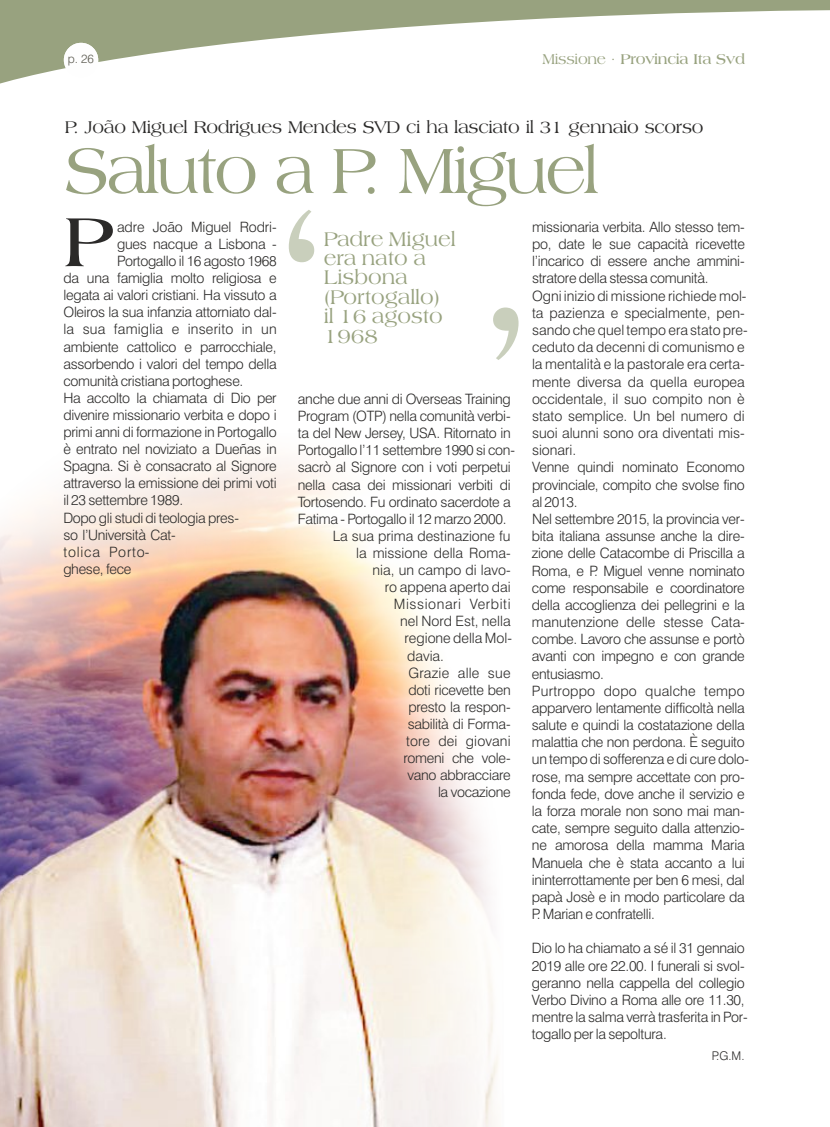
<style>
.page{position:relative;width:830px;height:1127px;background:#fff}
.page>*{position:absolute;margin:0;border:0;box-sizing:border-box;transform-origin:0 0}
.t1{font:700 73.5px "Americana BT";color:#2b2a29}
.t2{font:67.5px "Americana BT";letter-spacing:-.045em;color:#98a27f}
.t3{font:21px/19.4px "Americana BT";color:#98a27f}
.t4{font:18px "Americana BT";letter-spacing:-.015em;color:#2b2a29}
.t5{font:700 15px "Americana BT";letter-spacing:-.015em;color:#98a27f}
.t6{font:300 14.25px/17.2px "Swiss 721 BT";letter-spacing:-.02em;color:#2b2a29}
.t7{font:300 14.25px "Swiss 721 BT";color:#2b2a29}
.t8{font:300 14.25px "Swiss 721 BT";letter-spacing:.015em;color:#2b2a29}
.t9{font:300 14.25px "Swiss 721 BT";letter-spacing:.04em;color:#2b2a29}
.t10{font:300 14.25px "Swiss 721 BT";letter-spacing:.01em;color:#2b2a29}
.t11{font:300 14.25px "Swiss 721 BT";letter-spacing:.055em;color:#2b2a29}
.t12{font:300 12px "Swiss 721 BT";color:#2b2a29}
.t13{font:300 12px "Swiss 721 BT";color:#5b5a50}
.s1{font-weight:400}
</style>
<div class="page">
<img style="left:0;top:457px;width:498px;height:670px">
<svg style="left:0;top:0;width:829px;height:84px"></svg>
<svg style="left:288px;top:210px;width:26px;height:52px"></svg>
<svg style="left:493px;top:307px;width:25px;height:53px"></svg>
<div style="left:64px;top:43px;width:34px;height:34px;background:#fefefe;border-radius:50%"></div>
<p class="t13" style="left:68px;top:54px;width:28px">p. 26</p>
<p class="t5" style="left:542px;top:52px;width:204px"><span class="s1">Missione ·</span> Provincia Ita Svd</p>
<p class="t4" style="left:65px;top:119px;width:639px">P. João Miguel Rodrigues Mendes SVD ci ha lasciato il 31 gennaio scorso</p>
<h2 class="t2" style="left:65px;top:142px;width:535px">Saluto a P. Miguel</h2>
<h1 class="t1" style="left:63px;top:210px;width:51px">P</h1>
<p class="t6" style="left:117px;top:220px;width:161px">adre João Miguel Rodri-</p>
<p class="t6" style="left:117px;top:237px;width:161px">gues nacque a Lisbona -</p>
<p class="t6" style="left:117px;top:254px;width:161px">Portogallo il 16 agosto 1968</p>
<p class="t6" style="left:63px;top:271px;width:215px">da una famiglia molto religiosa e</p>
<p class="t6" style="left:63px;top:288px;width:215px">legata ai valori cristiani. Ha vissuto a</p>
<p class="t6" style="left:63px;top:305px;width:215px">Oleiros la sua infanzia attorniato dal-</p>
<p class="t8" style="left:63px;top:324px;width:214px">la sua famiglia e inserito in un</p>
<p class="t6" style="left:63px;top:339px;width:214px">ambiente cattolico e parrocchiale,</p>
<p class="t6" style="left:63px;top:356px;width:215px">assorbendo i valori del tempo della</p>
<p class="t6" style="left:63px;top:373px;width:181px">comunità cristiana portoghese.</p>
<p class="t6" style="left:63px;top:390px;width:215px">Ha accolto la chiamata di Dio per</p>
<p class="t6" style="left:63px;top:408px;width:215px">divenire missionario verbita e dopo i</p>
<p class="t6" style="left:63px;top:425px;width:215px">primi anni di formazione in Portogallo</p>
<p class="t6" style="left:63px;top:442px;width:215px">è entrato nel noviziato a Dueñas in</p>
<p class="t6" style="left:63px;top:459px;width:215px">Spagna. Si è consacrato al Signore</p>
<p class="t6" style="left:63px;top:476px;width:215px">attraverso la emissione dei primi voti</p>
<p class="t6" style="left:63px;top:493px;width:121px">il 23 settembre 1989.</p>
<p class="t6" style="left:63px;top:510px;width:177px">Dopo gli studi di teologia pres-</p>
<p class="t6" style="left:63px;top:527px;width:114px">so l’Università Cat-</p>
<p class="t11" style="left:63px;top:546px;width:88px">tolica Porto-</p>
<p class="t6" style="left:63px;top:561px;width:70px">ghese, fece</p>
<h3 class="t3" style="left:323px;top:230px;width:134px">Padre Miguel era nato a<br>Lisbona (Portogallo)<br>il 16 agosto<br>1968</h3>
<p class="t6" style="left:298px;top:392px;width:214px">anche due anni di Overseas Training</p>
<p class="t6" style="left:298px;top:409px;width:214px">Program (OTP) nella comunità verbi-</p>
<p class="t6" style="left:298px;top:426px;width:214px">ta del New Jersey, USA. Ritornato in</p>
<p class="t6" style="left:298px;top:443px;width:219px">Portogallo l’11 settembre 1990 si con-</p>
<p class="t6" style="left:298px;top:460px;width:214px">sacrò al Signore con i voti perpetui</p>
<p class="t6" style="left:298px;top:477px;width:214px">nella casa dei missionari verbiti di</p>
<p class="t6" style="left:298px;top:494px;width:214px">Tortosendo. Fu ordinato sacerdote a</p>
<p class="t6" style="left:298px;top:511px;width:210px">Fatima - Portogallo il 12 marzo 2000.</p>
<p class="t7" style="left:332px;top:530px;width:179px">La sua prima destinazione fu</p>
<p class="t7" style="left:356px;top:547px;width:156px">la missione della Roma-</p>
<p class="t7" style="left:372px;top:564px;width:139px">nia, un campo di lavo-</p>
<p class="t7" style="left:384px;top:581px;width:127px">ro appena aperto dai</p>
<p class="t9" style="left:393px;top:598px;width:118px">Missionari Verbiti</p>
<p class="t7" style="left:400px;top:615px;width:112px">nel Nord Est, nella</p>
<p class="t7" style="left:404px;top:632px;width:109px">regione della Mol-</p>
<p class="t6" style="left:407px;top:648px;width:38px">davia.</p>
<p class="t8" style="left:408px;top:667px;width:104px">Grazie alle sue</p>
<p class="t6" style="left:408px;top:682px;width:104px">doti ricevette ben</p>
<p class="t6" style="left:408px;top:699px;width:104px">presto la respon-</p>
<p class="t6" style="left:407px;top:716px;width:104px">sabilità di Forma-</p>
<p class="t10" style="left:406px;top:735px;width:106px">tore dei giovani</p>
<p class="t6" style="left:403px;top:751px;width:109px">romeni che vole-</p>
<p class="t6" style="left:407px;top:768px;width:105px">vano abbracciare</p>
<p class="t6" style="left:438px;top:785px;width:74px">la vocazione</p>
<p class="t6" style="left:531px;top:220px;width:219px">missionaria verbita. Allo stesso tem&shy;po, date le sue capacità ricevette l’incarico di essere anche ammini&shy;stratore della stessa comunità.<br>Ogni inizio di missione richiede mol&shy;ta pazienza e specialmente, pen&shy;sando che quel tempo era stato pre&shy;ceduto da decenni di comunismo e la mentalità e la pastorale era certa&shy;mente diversa da quella europea occidentale, il suo compito non è stato semplice. Un bel numero di suoi alunni sono ora diventati mis&shy;sionari.<br>Venne quindi nominato Economo provinciale, compito che svolse fino al 2013.<br>Nel settembre 2015, la provincia ver&shy;bita italiana assunse anche la dire&shy;zione delle Catacombe di Priscilla a<br>Roma, e P. Miguel venne nominato come responsabile e coordinatore della accoglienza dei pellegrini e la manutenzione delle stesse Cata&shy;combe. Lavoro che assunse e portò avanti con impegno e con grande entusiasmo.<br>Purtroppo dopo qualche tempo apparvero lentamente difficoltà nella salute e quindi la costatazione della malattia che non perdona. È seguito un tempo di sofferenza e di cure dolo&shy;rose, ma sempre accettate con pro&shy;fonda fede, dove anche il servizio e la forza morale non sono mai man&shy;cate, sempre seguito dalla attenzio&shy;ne amorosa della mamma Maria<br>Manuela che è stata accanto a lui ininterrottamente per ben 6 mesi, dal papà Josè e in modo particolare da<br>P. Marian e confratelli.</p>
<p class="t6" style="left:531px;top:941px;width:217px">Dio lo ha chiamato a sé il 31 gennaio 2019 alle ore 22.00. I funerali si svol&shy;geranno nella cappella del collegio Verbo Divino a Roma alle ore 11.30, mentre la salma verrà trasferita in Por&shy;togallo per la sepoltura.</p>
<p class="t12" style="left:711px;top:1051px;width:34px">P.G.M.</p>
</div>
